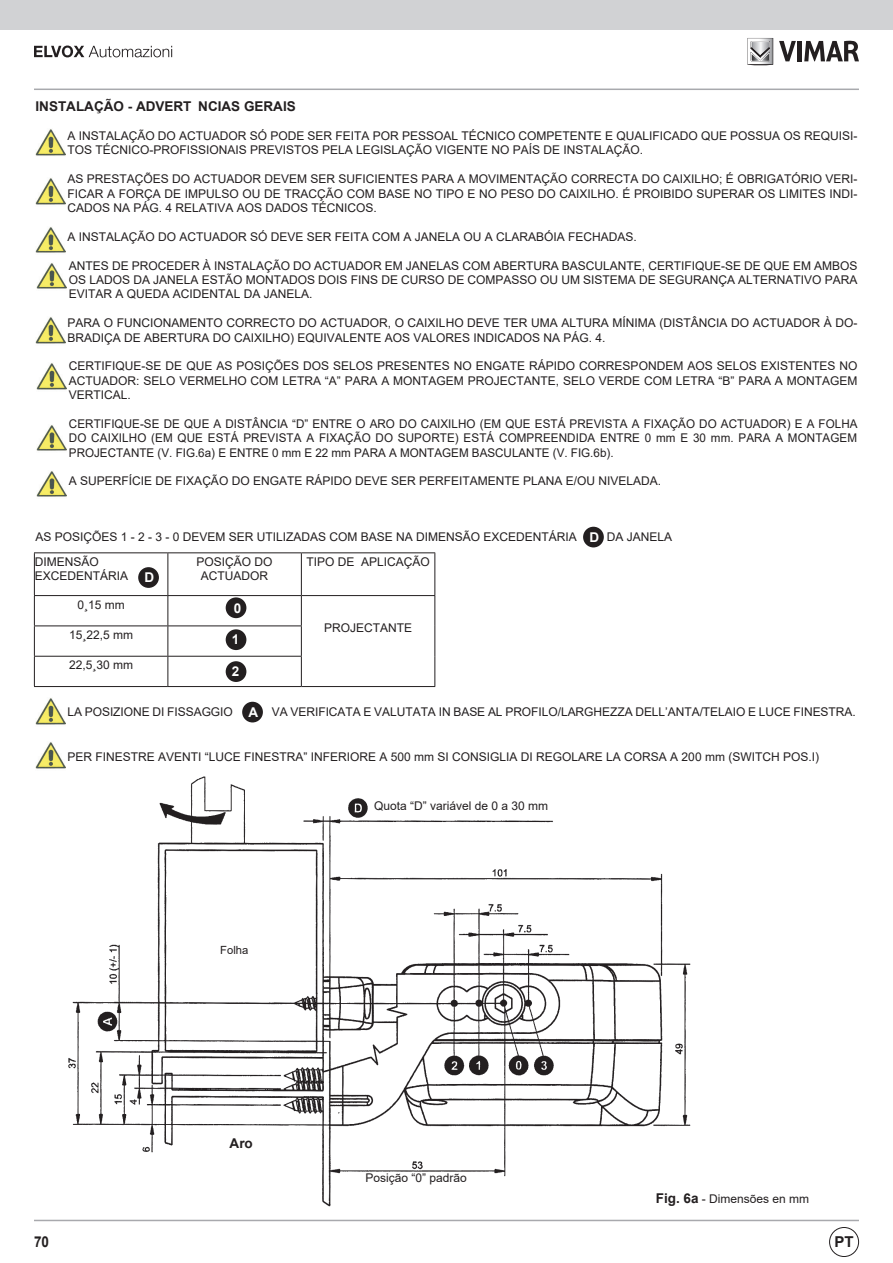
<style>
.page{position:relative;width:893px;height:1263px;background:#fff}
.page>*{position:absolute;margin:0;border:0;box-sizing:border-box;transform-origin:0 0}
.t1{font:700 15px "Arial";color:#231f20;scale:.9 1}
.t2{font:700 15px "Arial";color:#231f20}
.t3{font:700 13.5px "Arial";color:#231f20}
.t4{font:700 13.5px "Arial";color:#fff}
.t5{font:12px/14.4px "Arial";color:#231f20;text-align:justify}
.t6{font:11.25px "Arial";color:#231f20}
.s1{font-weight:700;font-size:13.5px}
</style>
<div class="page">
<div style="left:0;top:0;width:893px;height:30px;background:#d1d2d4"></div>
<hr style="left:34px;top:1220px;width:825px;height:1px;background:#a8a9ad">
<hr style="left:34px;top:89px;width:825px;height:1px;background:#a8a9ad">
<img style="left:35px;top:129px;width:30px;height:27px">
<img style="left:35px;top:178px;width:30px;height:27px">
<img style="left:35px;top:227px;width:30px;height:26px">
<img style="left:37px;top:263px;width:30px;height:26px">
<img style="left:35px;top:317px;width:30px;height:27px">
<img style="left:37px;top:363px;width:30px;height:27px">
<img style="left:37px;top:425px;width:30px;height:26px">
<img style="left:37px;top:471px;width:30px;height:26px">
<img style="left:68px;top:776px;width:623px;height:431px">
<svg style="left:35px;top:553px;width:399px;height:133px"></svg>
<hr style="left:34px;top:552px;width:134px;height:1px;background:#231f20">
<hr style="left:34px;top:553px;width:1px;height:42px;background:#231f20">
<hr style="left:168px;top:552px;width:133px;height:1px;background:#231f20">
<hr style="left:167px;top:553px;width:1px;height:42px;background:#231f20">
<hr style="left:301px;top:552px;width:134px;height:1px;background:#231f20">
<hr style="left:301px;top:553px;width:1px;height:42px;background:#231f20">
<hr style="left:434px;top:553px;width:1px;height:42px;background:#231f20">
<hr style="left:34px;top:595px;width:134px;height:1px;background:#231f20">
<svg style="left:34px;top:596px;width:1px;height:29px"></svg>
<hr style="left:168px;top:595px;width:133px;height:1px;background:#231f20">
<svg style="left:167px;top:596px;width:1px;height:29px"></svg>
<hr style="left:301px;top:595px;width:134px;height:1px;background:#231f20">
<svg style="left:301px;top:596px;width:1px;height:29px"></svg>
<hr style="left:434px;top:596px;width:1px;height:30px;background:#231f20">
<hr style="left:434px;top:626px;width:1px;height:30px;background:#231f20">
<hr style="left:434px;top:656px;width:1px;height:30px;background:#231f20">
<hr style="left:301px;top:686px;width:134px;height:1px;background:#231f20">
<hr style="left:34px;top:625px;width:134px;height:1px;background:#231f20">
<hr style="left:34px;top:626px;width:1px;height:30px;background:#231f20">
<hr style="left:168px;top:625px;width:134px;height:1px;background:#231f20">
<hr style="left:167px;top:626px;width:1px;height:30px;background:#231f20">
<hr style="left:301px;top:626px;width:1px;height:30px;background:#231f20">
<hr style="left:34px;top:656px;width:134px;height:1px;background:#231f20">
<svg style="left:34px;top:657px;width:1px;height:29px"></svg>
<hr style="left:168px;top:656px;width:134px;height:1px;background:#231f20">
<svg style="left:167px;top:657px;width:1px;height:29px"></svg>
<svg style="left:301px;top:657px;width:1px;height:29px"></svg>
<hr style="left:34px;top:686px;width:134px;height:1px;background:#231f20">
<hr style="left:168px;top:686px;width:133px;height:1px;background:#231f20">
<div style="left:654px;top:1191px;width:205px;height:18px;background:#fff"></div>
<div style="left:226px;top:597px;width:20px;height:21px;background:#231f20;border-radius:50%"></div>
<div style="left:226px;top:629px;width:20px;height:21px;background:#231f20;border-radius:50%"></div>
<div style="left:226px;top:661px;width:20px;height:21px;background:#231f20;border-radius:50%"></div>
<img style="left:35px;top:742px;width:30px;height:27px">
<img style="left:35px;top:698px;width:30px;height:27px">
<div style="left:242px;top:702px;width:21px;height:20px;background:#231f20;border-radius:50%"></div>
<div style="left:219px;top:944px;width:45px;height:22px;background:#fff"></div>
<div style="left:218px;top:1136px;width:46px;height:20px;background:#fff"></div>
<div style="left:364px;top:1172px;width:119px;height:19px;background:#fff"></div>
<div style="left:372px;top:799px;width:205px;height:20px;background:#fff"></div>
<div style="left:829px;top:1227px;width:30px;height:30px;border:1px solid #231f20;border-radius:50%"></div>
<div style="left:583px;top:527px;width:21px;height:20px;background:#231f20;border-radius:50%"></div>
<div style="left:138px;top:567px;width:21px;height:21px;background:#231f20;border-radius:50%"></div>
<svg style="left:747px;top:38px;width:26px;height:28px"></svg>
<svg style="left:779px;top:41px;width:17px;height:20px"></svg>
<div style="left:797px;top:41px;width:5px;height:20px;background:#231f20"></div>
<svg style="left:804px;top:40px;width:55px;height:21px"></svg>
<svg style="left:34px;top:46px;width:138px;height:11px"></svg>
<p class="t3" style="left:36px;top:97px;width:262px">INSTALAÇÃO - ADVERT NCIAS GERAIS</p>
<p class="t5" style="left:67px;top:129px;width:791px">A INSTALAÇÃO DO ACTUADOR SÓ PODE SER FEITA POR PESSOAL TÉCNICO COMPETENTE E QUALIFICADO QUE POSSUA OS REQUISI-<br>TOS TÉCNICO-PROFISSIONAIS PREVISTOS PELA LEGISLAÇÃO VIGENTE NO PAÍS DE INSTALAÇÃO.</p>
<p class="t5" style="left:67px;top:172px;width:791px">AS PRESTAÇÕES DO ACTUADOR DEVEM SER SUFICIENTES PARA A MOVIMENTAÇÃO CORRECTA DO CAIXILHO; É OBRIGATÓRIO VERI-FICAR A FORÇA DE IMPULSO OU DE TRACÇÃO COM BASE NO TIPO E NO PESO DO CAIXILHO. É PROIBIDO SUPERAR OS LIMITES INDI-CADOS NA PÁG. 4 RELATIVA AOS DADOS TÉCNICOS.</p>
<p class="t5" style="left:67px;top:229px;width:571px">A INSTALAÇÃO DO ACTUADOR SÓ DEVE SER FEITA COM A JANELA OU A CLARABÓIA FECHADAS.</p>
<p class="t5" style="left:69px;top:258px;width:790px">ANTES DE PROCEDER À INSTALAÇÃO DO ACTUADOR EM JANELAS COM ABERTURA BASCULANTE, CERTIFIQUE-SE DE QUE EM AMBOS OS LADOS DA JANELA ESTÃO MONTADOS DOIS FINS DE CURSO DE COMPASSO OU UM SISTEMA DE SEGURANÇA ALTERNATIVO PARA EVITAR A QUEDA ACIDENTAL DA JANELA.</p>
<p class="t5" style="left:67px;top:316px;width:791px">PARA O FUNCIONAMENTO CORRECTO DO ACTUADOR, O CAIXILHO DEVE TER UMA ALTURA MÍNIMA (DISTÂNCIA DO ACTUADOR À DO-<br>BRADIÇA DE ABERTURA DO CAIXILHO) EQUIVALENTE AOS VALORES INDICADOS NA PÁG. 4.</p>
<p class="t5" style="left:69px;top:359px;width:790px">CERTIFIQUE-SE DE QUE AS POSIÇÕES DOS SELOS PRESENTES NO ENGATE RÁPIDO CORRESPONDEM AOS SELOS EXISTENTES NO ACTUADOR: SELO VERMELHO COM LETRA “A” PARA A MONTAGEM PROJECTANTE, SELO VERDE COM LETRA “B” PARA A MONTAGEM VERTICAL.</p>
<p class="t5" style="left:69px;top:416px;width:790px">CERTIFIQUE-SE DE QUE A DISTÂNCIA “D” ENTRE O ARO DO CAIXILHO (EM QUE ESTÁ PREVISTA A FIXAÇÃO DO ACTUADOR) E A FOLHA DO CAIXILHO (EM QUE ESTÁ PREVISTA A FIXAÇÃO DO SUPORTE) ESTÁ COMPREENDIDA ENTRE 0 mm E 30 mm. PARA A MONTAGEM PROJECTANTE (V. FIG.6a) E ENTRE 0 mm E 22 mm PARA A MONTAGEM BASCULANTE (V. FIG.6b).</p>
<p class="t5" style="left:69px;top:474px;width:594px">A SUPERFÍCIE DE FIXAÇÃO DO ENGATE RÁPIDO DEVE SER PERFEITAMENTE PLANA E/OU NIVELADA.</p>
<p class="t5" style="left:36px;top:529px;width:543px">AS POSIÇÕES 1 - 2 - 3 - 0 DEVEM SER UTILIZADAS COM BASE NA DIMENSÃO EXCEDENTÁRIA</p>
<p class="t5" style="left:607px;top:529px;width:67px">DA JANELA</p>
<p class="t5" style="left:35px;top:554px;width:95px">DIMENSÃO<br>EXCEDENTÁRIA</p>
<p class="t5" style="left:197px;top:554px;width:78px;text-align:center">POSIÇÃO DO<br>ACTUADOR</p>
<p class="t5" style="left:306px;top:554px;width:125px">TIPO DE APLICAÇÃO</p>
<p class="t5" style="left:77px;top:597px;width:49px">0¸15 mm</p>
<p class="t5" style="left:324px;top:620px;width:90px">PROJECTANTE</p>
<p class="t5" style="left:69px;top:627px;width:66px">15¸22,5 mm</p>
<p class="t5" style="left:69px;top:658px;width:66px">22,5¸30 mm</p>
<p class="t4" style="left:589px;top:528px;width:11px">D</p>
<p class="t4" style="left:144px;top:568px;width:11px">D</p>
<p class="t4" style="left:234px;top:598px;width:9px">0</p>
<p class="t4" style="left:232px;top:630px;width:9px">1</p>
<p class="t4" style="left:232px;top:662px;width:9px">2</p>
<p class="t5" style="left:67px;top:704px;width:167px">LA POSIZIONE DI FISSAGGIO</p>
<p class="t5" style="left:272px;top:704px;width:585px">VA VERIFICATA E VALUTATA IN BASE AL PROFILO/LARGHEZZA DELL’ANTA/TELAIO E LUCE FINESTRA.</p>
<p class="t5" style="left:67px;top:749px;width:753px">PER FINESTRE AVENTI “LUCE FINESTRA” INFERIORE A 500 mm SI CONSIGLIA DI REGOLARE LA CORSA A 200 mm (SWITCH POS.I)</p>
<p class="t4" style="left:248px;top:702px;width:11px">A</p>
<p class="t1" style="left:34px;top:1231px;width:18px">70</p>
<p class="t6" style="left:220px;top:942px;width:30px">Folha</p>
<p class="t3" style="left:230px;top:1133px;width:25px">Aro</p>
<p class="t5" style="left:374px;top:798px;width:176px">Quota “D” variável de 0 a 30 mm</p>
<p class="t5" style="left:366px;top:1171px;width:103px">Posição “0” padrão</p>
<p class="t5" style="left:656px;top:1191px;width:155px"><span class="s1">Fig. 6a</span> - Dimensões en mm</p>
<p class="t2" style="left:834px;top:1231px;width:21px">PT</p>
</div>
